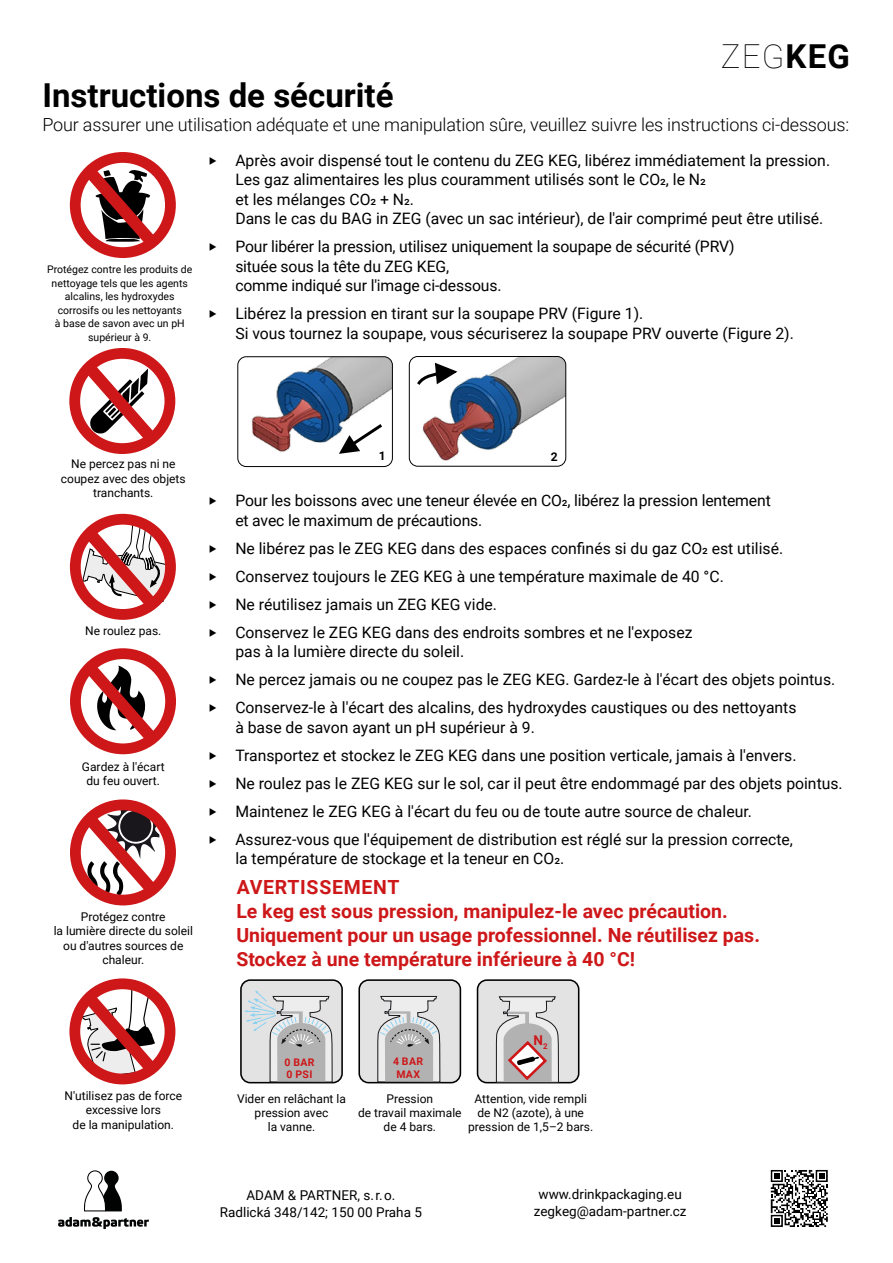
<style>
.page{position:relative;width:893px;height:1263px;background:#fff}
.page>*{position:absolute;margin:0;border:0;box-sizing:border-box;transform-origin:0 0}
.t1{font:700 33px "Roboto";color:#000}
.t2{font:100 33px "Roboto";color:#000}
.t3{font:700 19.5px/24px "Roboto";color:#cd1719}
.t4{font:300 18px "Roboto";letter-spacing:-.01em;color:#000}
.t5{font:15.75px/28px "Roboto";color:#000}
.t6{font:13.5px/16.5px "Roboto";color:#000;text-align:center}
.t7{font:700 13.5px "Roboto";color:#cd1719}
.t8{font:12px/14.4px "Roboto";color:#000;text-align:center}
.t9{font:700 12px "Roboto";color:#000}
.t10{font:10.5px/13.5px "Roboto";color:#000;text-align:center}
.t11{font:700 10.5px/12.6px "Roboto";letter-spacing:.035em;color:#cd1719}
.s1{font-weight:700}
</style>
<div class="page">
<div style="left:70px;top:152px;width:106px;height:106px;border:11px solid #cd1719;border-radius:50%"></div>
<svg style="left:72px;top:154px;width:96px;height:104px"></svg>
<div style="left:69px;top:348px;width:106px;height:106px;border:11px solid #cd1719;border-radius:50%"></div>
<svg style="left:72px;top:350px;width:95px;height:104px"></svg>
<svg style="left:72px;top:516px;width:100px;height:104px"></svg>
<div style="left:70px;top:648px;width:106px;height:106px;border:11px solid #cd1719;border-radius:50%"></div>
<svg style="left:72px;top:650px;width:96px;height:104px"></svg>
<div style="left:70px;top:799px;width:106px;height:106px;border:11px solid #cd1719;border-radius:50%"></div>
<svg style="left:72px;top:801px;width:96px;height:104px"></svg>
<div style="left:69px;top:978px;width:106px;height:106px;border:11px solid #cd1719;border-radius:50%"></div>
<svg style="left:72px;top:980px;width:95px;height:104px"></svg>
<div style="left:241px;top:980px;width:101px;height:103px;background:#e3e3e3;border-radius:9px"></div>
<div style="left:240px;top:979px;width:103px;height:104px;border:2px solid #000;border-radius:9px"></div>
<svg style="left:244px;top:990px;width:89px;height:93px"></svg>
<div style="left:359px;top:980px;width:101px;height:103px;background:#e3e3e3;border-radius:9px"></div>
<div style="left:358px;top:979px;width:103px;height:104px;border:2px solid #000;border-radius:9px"></div>
<svg style="left:377px;top:995px;width:64px;height:88px"></svg>
<div style="left:478px;top:980px;width:101px;height:103px;background:#e3e3e3;border-radius:9px"></div>
<div style="left:477px;top:979px;width:102px;height:104px;border:2px solid #000;border-radius:9px"></div>
<svg style="left:496px;top:996px;width:63px;height:87px"></svg>
<svg style="left:770px;top:1169px;width:58px;height:58px"></svg>
<svg style="left:84px;top:1170px;width:38px;height:41px"></svg>
<svg style="left:58px;top:1217px;width:91px;height:12px"></svg>
<img style="left:238px;top:358px;width:154px;height:108px">
<div style="left:237px;top:356px;width:156px;height:111px;border:1px solid #000;border-radius:9px"></div>
<img style="left:409px;top:356px;width:157px;height:110px">
<div style="left:409px;top:356px;width:157px;height:111px;border:1px solid #000;border-radius:9px"></div>
<svg style="left:414px;top:362px;width:44px;height:26px"></svg>
<h1 class="t1" style="left:43px;top:72px;width:353px">Instructions de sécurité</h1>
<h1 class="t2" style="left:721px;top:33px;width:130px">ZEG<span class="s1">KEG</span></h1>
<p class="t4" style="left:43px;top:112px;width:808px">Pour assurer une utilisation adéquate et une manipulation sûre, veuillez suivre les instructions ci-dessous:</p>
<p class="t10" style="left:47px;top:262px;width:147px">Protégez contre les produits de nettoyage tels que les agents alcalins, les hydroxydes corrosifs ou les nettoyants<br>à base de savon avec un pH supérieur à 9.</p>
<p class="t5" style="left:235px;top:150px;width:596px;line-height:19.5px;text-indent:-27px">‣ Après avoir dispensé tout le contenu du ZEG KEG, libérez immédiatement la pression.<br>Les gaz alimentaires les plus couramment utilisés sont le CO2, le N2<br>et les mélanges CO2 + N2.<br>Dans le cas du BAG in ZEG (avec un sac intérieur), de l'air comprimé peut être utilisé.</p>
<p class="t5" style="left:235px;top:236px;width:501px;line-height:19.5px;text-indent:-27px">‣ Pour libérer la pression, utilisez uniquement la soupape de sécurité (PRV) située sous la tête du ZEG KEG,<br>comme indiqué sur l'image ci-dessous.</p>
<p class="t5" style="left:235px;top:303px;width:560px;line-height:19.5px;text-indent:-27px">‣ Libérez la pression en tirant sur la soupape PRV (Figure 1).<br>Si vous tournez la soupape, vous sécuriserez la soupape PRV ouverte (Figure 2).</p>
<p class="t8" style="left:61px;top:456px;width:126px">Ne percez pas ni ne coupez avec des objets tranchants.</p>
<p class="t8" style="left:85px;top:623px;width:78px">Ne roulez pas.</p>
<p class="t8" style="left:82px;top:759px;width:84px">Gardez à l'écart du feu ouvert.</p>
<p class="t8" style="left:54px;top:909px;width:141px">Protégez contre<br>la lumière directe du soleil ou d'autres sources de chaleur.</p>
<p class="t9" style="left:379px;top:447px;width:8px">1</p>
<p class="t9" style="left:551px;top:448px;width:8px">2</p>
<p class="t5" style="left:235px;top:490px;width:537px;line-height:19.5px;text-indent:-27px">‣ Pour les boissons avec une teneur élevée en CO2, libérez la pression lentement et avec le maximum de précautions.</p>
<p class="t5" style="left:208px;top:533px;width:576px">‣ Ne libérez pas le ZEG KEG dans des espaces confinés si du gaz CO2 est utilisé. ‣ Conservez toujours le ZEG KEG à une température maximale de 40 °C.<br>‣ Ne réutilisez jamais un ZEG KEG vide.<br>‣ Conservez le ZEG KEG dans des endroits sombres et ne l'exposez</p>
<p class="t5" style="left:208px;top:637px;width:628px;text-indent:27px">pas à la lumière directe du soleil.<br>‣ Ne percez jamais ou ne coupez pas le ZEG KEG. Gardez-le à l'écart des objets pointus. ‣ Conservez-le à l'écart des alcalins, des hydroxydes caustiques ou des nettoyants</p>
<p class="t5" style="left:208px;top:712px;width:636px;text-indent:27px">à base de savon ayant un pH supérieur à 9.<br>‣ Transportez et stockez le ZEG KEG dans une position verticale, jamais à l'envers.<br>‣ Ne roulez pas le ZEG KEG sur le sol, car il peut être endommagé par des objets pointus. ‣ Maintenez le ZEG KEG à l'écart du feu ou de toute autre source de chaleur.<br>‣ Assurez-vous que l'équipement de distribution est réglé sur la pression correcte,</p>
<p class="t5" style="left:235px;top:844px;width:330px">la température de stockage et la teneur en CO2.</p>
<p class="t3" style="left:236px;top:874px;width:525px">AVERTISSEMENT<br>Le keg est sous pression, manipulez-le avec précaution.<br>Uniquement pour un usage professionnel. Ne réutilisez pas.<br>Stockez à une température inférieure à 40 °C!</p>
<p class="t8" style="left:65px;top:1088px;width:119px">N'utilisez pas de force excessive lors<br>de la manipulation.</p>
<p class="t11" style="left:285px;top:1055px;width:32px">0 BAR<br>0 PSI</p>
<p class="t8" style="left:237px;top:1091px;width:110px">Vider en relâchant la pression avec<br>la vanne.</p>
<p class="t7" style="left:533px;top:1030px;width:16px">N<sub>2</sub></p>
<p class="t11" style="left:393px;top:1055px;width:32px;text-align:center">4 BAR<br>MAX</p>
<p class="t8" style="left:358px;top:1091px;width:105px">Pression<br>de travail maximale de 4 bars.</p>
<p class="t8" style="left:468px;top:1091px;width:127px">Attention, vide rempli de N2 (azote), à une pression de 1,5–2 bars.</p>
<p class="t6" style="left:220px;top:1186px;width:204px">ADAM &amp; PARTNER, s. r. o.<br>Radlická 348/142; 150 00 Praha 5</p>
<p class="t6" style="left:534px;top:1186px;width:154px">www.drinkpackaging.eu zegkeg@adam-partner.cz</p>
</div>
